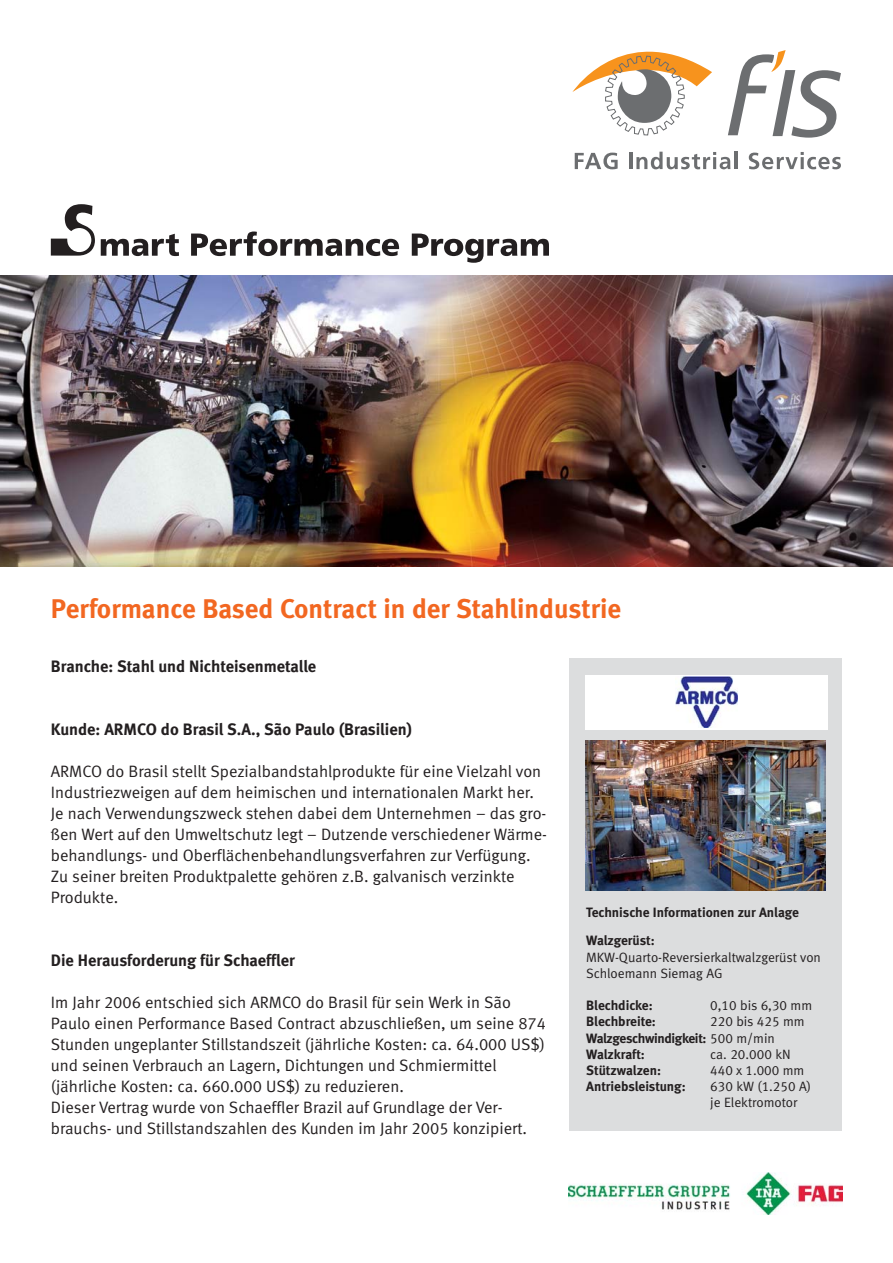
<style>
.page{position:relative;width:893px;height:1263px;background:#fff}
.page>*{position:absolute;margin:0;border:0;box-sizing:border-box;transform-origin:0 0}
.t1{font:27px "Meta Bold LF";color:#f26721}
.t2{font:16.5px/21px "Meta Normal LF";color:#231f20}
.t3{font:16.5px "Meta Bold LF";color:#231f20}
.t4{font:13.5px/16.2px "Meta Normal LF";color:#231f20}
.t5{font:13.5px/28.5px "Meta Bold LF";color:#231f20}
.t6{font:13.5px/16.2px "Meta Bold LF";letter-spacing:-.025em;color:#231f20}
.s1{font-family:"Meta Normal LF"}
</style>
<div class="page">
<img style="left:0;top:276px;width:893px;height:291px">
<svg style="left:575px;top:153px;width:43px;height:16px"></svg>
<hr style="left:629px;top:153px;width:3px;height:16px;background:#6c6e70">
<svg style="left:636px;top:152px;width:94px;height:17px"></svg>
<hr style="left:734px;top:152px;width:3px;height:17px;background:#6c6e70">
<svg style="left:749px;top:152px;width:92px;height:17px"></svg>
<svg style="left:728px;top:50px;width:113px;height:88px"></svg>
<svg style="left:572px;top:51px;width:140px;height:84px"></svg>
<img style="left:568px;top:1172px;width:275px;height:43px">
<svg style="left:101px;top:234px;width:78px;height:22px"></svg>
<svg style="left:191px;top:231px;width:208px;height:25px"></svg>
<svg style="left:412px;top:234px;width:137px;height:29px"></svg>
<svg style="left:51px;top:204px;width:44px;height:52px"></svg>
<div style="left:570px;top:659px;width:272px;height:472px;background:#dcddde"></div>
<div style="left:585px;top:675px;width:242px;height:54px;background:#fff"></div>
<img style="left:675px;top:676px;width:63px;height:51px">
<img style="left:585px;top:741px;width:240px;height:150px">
<h1 class="t1" style="left:51px;top:598px;width:572px">Performance Based Contract in der Stahlindustrie</h1>
<p class="t3" style="left:51px;top:660px;width:267px">Branche: Stahl und Nichteisenmetalle</p>
<p class="t3" style="left:51px;top:723px;width:362px">Kunde: ARMCO do Brasil S.A., São Paulo (Brasilien)</p>
<p class="t2" style="left:51px;top:762px;width:498px">ARMCO do Brasil stellt Spezialbandstahlprodukte für eine Vielzahl von Industriezweigen auf dem heimischen und internationalen Markt her.<br>Je nach Verwendungszweck stehen dabei dem Unternehmen – das gro&shy;ßen Wert auf den Umweltschutz legt – Dutzende verschiedener Wärme&shy;behandlungs- und Oberflächenbehandlungsverfahren zur Verfügung.<br>Zu seiner breiten Produktpalette gehören z.B. galvanisch verzinkte Produkte.</p>
<p class="t3" style="left:51px;top:954px;width:246px">Die Herausforderung für Schaeffler</p>
<p class="t2" style="left:51px;top:993px;width:497px">Im Jahr 2006 entschied sich ARMCO do Brasil für sein Werk in São Paulo einen Performance Based Contract abzuschließen, um seine 874<br>Stunden ungeplanter Stillstandszeit (jährliche Kosten: ca. 64.000 US$) und seinen Verbrauch an Lagern, Dichtungen und Schmiermittel (jährliche Kosten: ca. 660.000 US$) zu reduzieren.<br>Dieser Vertrag wurde von Schaeffler Brazil auf Grundlage der Ver&shy;brauchs- und Stillstandszahlen des Kunden im Jahr 2005 konzipiert.</p>
<p class="t5" style="left:586px;top:899px;width:214px">Technische Informationen zur Anlage<br>Walzgerüst:</p>
<p class="t4" style="left:586px;top:950px;width:236px">MKW-Quarto-Reversierkaltwalzgerüst von<br>Schloemann Siemag AG</p>
<p class="t5" style="left:586px;top:992px;width:68px">Blechdicke:</p>
<p class="t4" style="left:710px;top:998px;width:103px">0,10 bis 6,30 mm</p>
<p class="t5" style="left:586px;top:1008px;width:71px">Blechbreite:</p>
<p class="t4" style="left:710px;top:1015px;width:96px">220 bis 425 mm</p>
<p class="t6" style="left:586px;top:1031px;width:190px">Walzgeschwindigkeit: <span class="s1">500 m/min<br></span>Walzkraft:</p>
<p class="t4" style="left:710px;top:1047px;width:82px">ca. 20.000 kN</p>
<p class="t5" style="left:586px;top:1057px;width:76px">Stützwalzen:</p>
<p class="t4" style="left:710px;top:1063px;width:96px">440 x 1.000 mm</p>
<p class="t5" style="left:586px;top:1073px;width:101px">Antriebsleistung:</p>
<p class="t4" style="left:710px;top:1079px;width:102px">630 kW (1.250 A) je Elektromotor</p>
</div>
